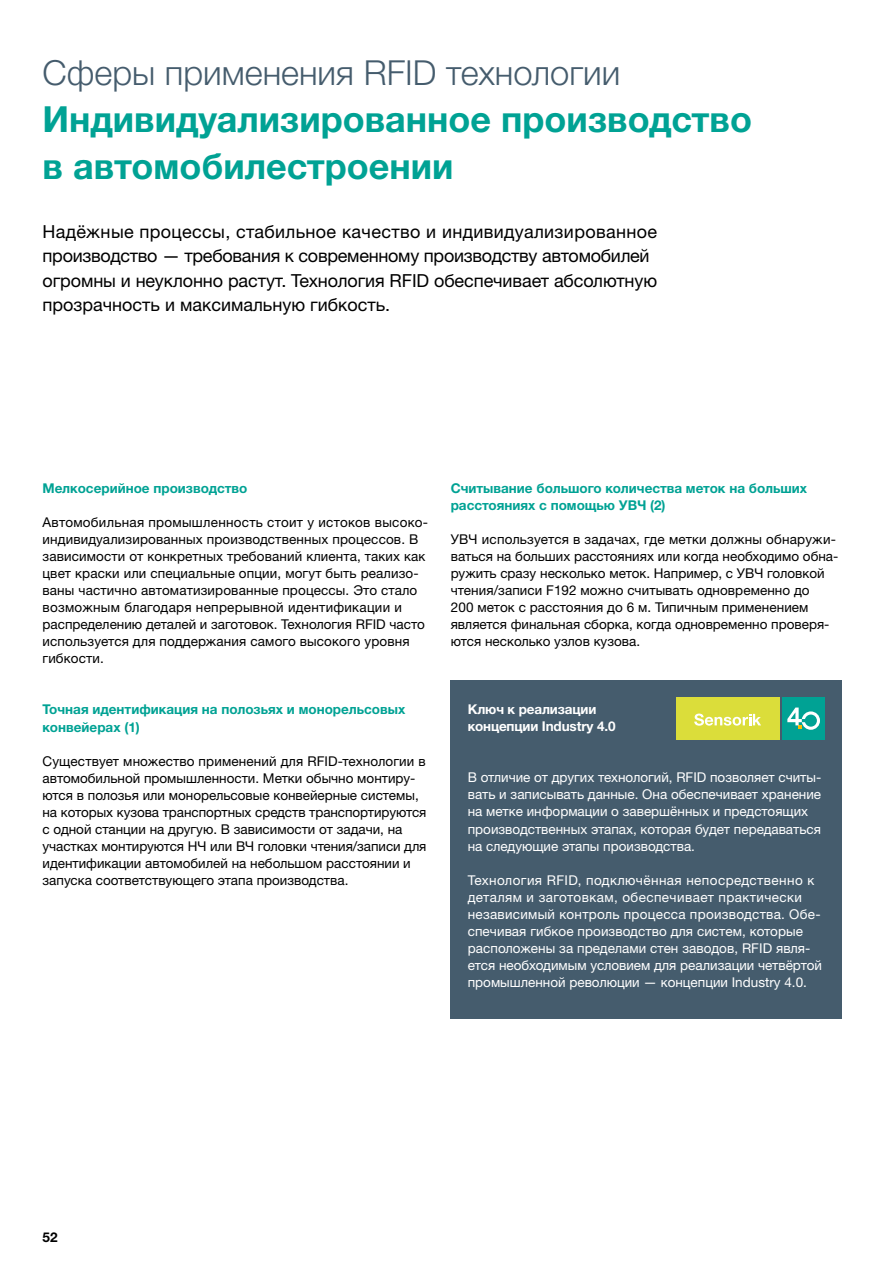
<style>
.page{position:relative;width:893px;height:1263px;background:#fff}
.page>*{position:absolute;margin:0;border:0;box-sizing:border-box;transform-origin:0 0}
.t1{font:700 36px/46.8px "Helvetica Neue LTW1 G";color:#00a294}
.t2{font:300 34.5px "Helvetica Neue LTW1 G";color:#455c6d}
.t3{font:18px/24.3px "Helvetica Neue LTW1 G";letter-spacing:-.005em;color:#000}
.t4{font:13.5px/17px "Helvetica Neue LTW1 G";color:#000}
.t5{font:13.5px/17px "Helvetica Neue LTW1 G";color:#fff}
.t6{font:700 13.5px/17px "Helvetica Neue LTW1 G";color:#00a294}
.t7{font:700 13.5px/17px "Helvetica Neue LTW1 G";letter-spacing:-.01em;color:#fff}
.t8{font:700 13.5px "Helvetica Neue LTW1 G";color:#000}
</style>
<div class="page">
<div style="left:451px;top:680px;width:391px;height:338px;background:#455c6d"></div>
<div style="left:782px;top:697px;width:43px;height:43px;background:#00a294"></div>
<svg style="left:787px;top:707px;width:33px;height:23px"></svg>
<div style="left:676px;top:697px;width:103px;height:43px;background:#dbdd3a"></div>
<svg style="left:694px;top:713px;width:67px;height:13px"></svg>
<h2 class="t2" style="left:43px;top:52px;width:579px">Сферы применения RFID технологии</h2>
<h1 class="t1" style="left:43px;top:95px;width:711px">Индивидуализированное производство в автомобилестроении</h1>
<p class="t3" style="left:43px;top:219px;width:616px">Надёжные процессы, стабильное качество и индивидуализированное производство — требования к современному производству автомобилей огромны и неуклонно растут. Технология RFID обеспечивает абсолютную прозрачность и максимальную гибкость.</p>
<p class="t6" style="left:43px;top:480px;width:206px">Мелкосерийное производство</p>
<p class="t4" style="left:43px;top:514px;width:386px">Автомобильная промышленность стоит у истоков высоко&shy;индивидуализированных производственных процессов. В зависимости от конкретных требований клиента, таких как цвет краски или специальные опции, могут быть реализо&shy;ваны частично автоматизированные процессы. Это стало возможным благодаря непрерывной идентификации и распределению деталей и заготовок. Технология RFID часто используется для поддержания самого высокого уровня гибкости.</p>
<p class="t6" style="left:43px;top:701px;width:364px">Точная идентификация на полозьях и монорельсовых конвейерах (1)</p>
<p class="t4" style="left:43px;top:752px;width:385px">Существует множество применений для RFID-технологии в автомобильной промышленности. Метки обычно монтиру&shy;ются в полозья или монорельсовые конвейерные системы, на которых кузова транспортных средств транспортируются с одной станции на другую. В зависимости от задачи, на участках монтируются НЧ или ВЧ головки чтения/записи для идентификации автомобилей на небольшом расстоянии и запуска соответствующего этапа производства.</p>
<p class="t6" style="left:451px;top:480px;width:358px">Считывание большого количества меток на больших расстояниях с помощью УВЧ (2)</p>
<p class="t4" style="left:451px;top:531px;width:389px">УВЧ используется в задачах, где метки должны обнаружи&shy;ваться на больших расстояниях или когда необходимо обна&shy;ружить сразу несколько меток. Например, с УВЧ головкой чтения/записи F192 можно считывать одновременно до<br>200 меток с расстояния до 6 м. Типичным применением является финальная сборка, когда одновременно проверя&shy;ются несколько узлов кузова.</p>
<p class="t7" style="left:468px;top:701px;width:149px">Ключ к реализации концепции Industry 4.0</p>
<p class="t5" style="left:468px;top:769px;width:355px">В отличие от других технологий, RFID позволяет считы&shy;вать и записывать данные. Она обеспечивает хранение на метке информации о завершённых и предстоящих производственных этапах, которая будет передаваться на следующие этапы производства.</p>
<p class="t5" style="left:468px;top:871px;width:356px">Технология RFID, подключённая непосредственно к деталям и заготовкам, обеспечивает практически независимый контроль процесса производства. Обе&shy;спечивая гибкое производство для систем, которые расположены за пределами стен заводов, RFID явля&shy;ется необходимым условием для реализации четвёртой промышленной революции — концепции Industry 4.0.</p>
<p class="t8" style="left:43px;top:1228px;width:17px">52</p>
</div>
